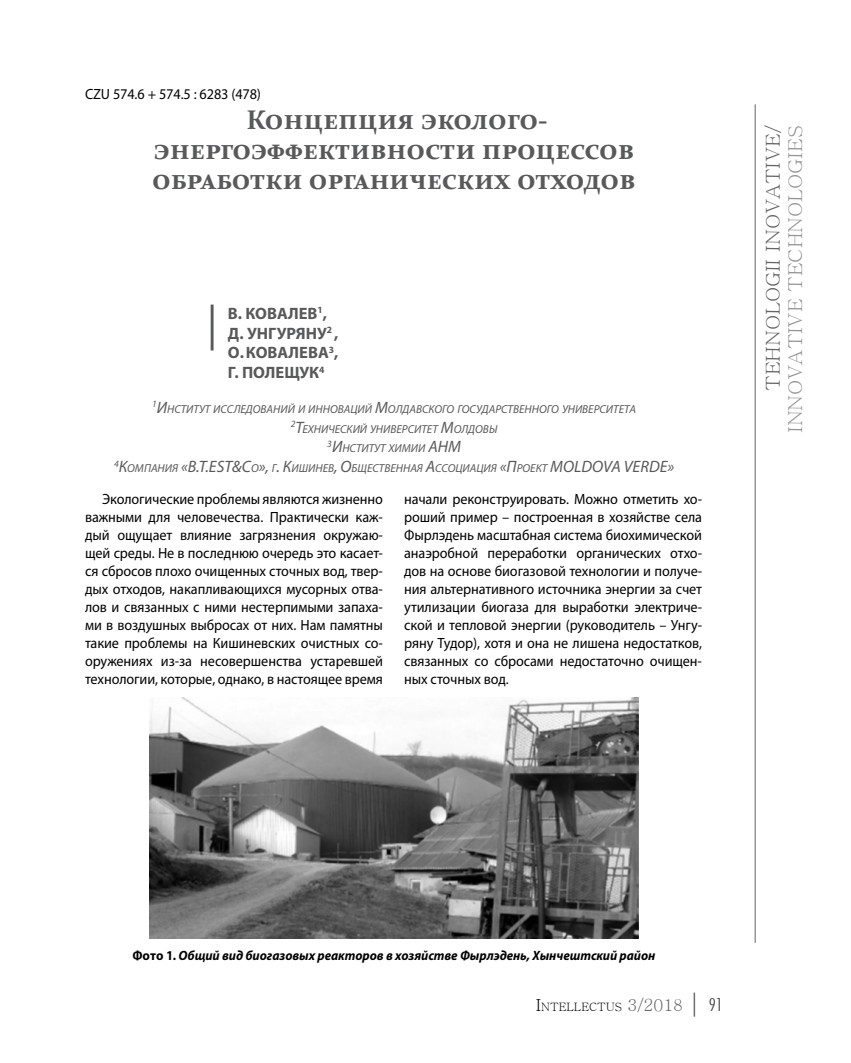
<style>
.page{position:relative;width:851px;height:1063px;background:#fff}
.page>*{position:absolute;margin:0;border:0;box-sizing:border-box;transform-origin:0 0}
.t1{font:italic 45.9px "Myriad Pro";color:#58595b}
.t2{font:700 27px/30px "Constantia";color:#58595b;text-align:center}
.t3{font:19.2px "Batang";color:#939598;scale:1.06 1}
.t4{font:19.2px "Batang";color:#636466;scale:1.06 1}
.t5{font:700 16.5px/19.8px "Myriad Pro";color:#58595b}
.t6{font:italic 16.5px "Myriad Pro";color:#58595b}
.t7{font:14.85px/18px "Myriad Pro";color:#000;text-align:justify;scale:.94 1}
.t8{font:italic 700 13.5px "Myriad Pro";color:#000;scale:.94 1}
.t9{font:italic 11.55px "Myriad Pro";color:#58595b}
.t10{font:11.55px "Batang";color:#000}
.s1{font-size:16.5px}
.s2{font-size:11.55px}
.s3{font-style:normal}
.s4{font-size:16.5px;color:#636466}
.s5{font-family:"Futura AT Light";font-stretch:condensed;font-size:24px;color:#414042}
.s6{font-family:"Futura AT Light";font-stretch:condensed;font-size:18px;color:#414042}
</style>
<div class="page">
<hr style="left:754px;top:104px;width:1px;height:839px;background:#636466">
<img style="left:149px;top:698px;width:489px;height:241px">
<p class="t7" style="left:85px;top:85px;width:189px">CZU 574.6 + 574.5 : 6283 (478)</p>
<h2 class="t2" style="left:152px;top:104px;width:484px">Концепция эколого&shy;энергоэффективности процессов обработки органических отходов</h2>
<h1 class="t1" style="left:206px;top:299px;width:11px">|</h1>
<p class="t5" style="left:228px;top:304px;width:112px">В. КОВАЛЕВ<sup>1</sup>,<br>Д. УНГУРЯНУ<sup>2</sup> ,<br>О.КОВАЛЕВА<sup>3</sup>,<br>Г. ПОЛЕЩУК<sup>4</sup></p>
<p class="t9" style="left:152px;top:403px;width:165px"><sup>1</sup><span class="s1">И</span>нститут исследований и инно</p>
<p class="t9" style="left:338px;top:403px;width:190px">ваций <span class="s1">М</span>олдавского государственно</p>
<p class="t9" style="left:546px;top:403px;width:49px">го универси</p>
<p class="t9" style="left:613px;top:403px;width:24px">тета</p>
<p class="t9" style="left:291px;top:422px;width:31px"><sup>2</sup><span class="s1">Т</span>ехнически</p>
<p class="t9" style="left:360px;top:422px;width:44px">й универси</p>
<p class="t9" style="left:421px;top:422px;width:77px">тет <span class="s1">М</span>олдовы</p>
<p class="t9" style="left:327px;top:442px;width:135px"><sup>3</sup><span class="s1">И</span>нститут химии <span class="s1">АНМ</span></p>
<p class="t9" style="left:114px;top:462px;width:410px"><sup>4</sup><span class="s1">К</span>омпания <span class="s1">«B.T.EST&amp;C</span>o<span class="s1">»,</span> г<span class="s1">. К</span>ишинев<span class="s1">, О</span>бщественная <span class="s1">А</span>ссоциация <span class="s1">«П</span>роек</p>
<p class="t6" style="left:541px;top:458px;width:32px"><span class="s2">т</span> MOLDOVA</p>
<p class="t6" style="left:623px;top:458px;width:10px">VERDE</p>
<p class="t6" style="left:667px;top:458px;width:8px">»</p>
<p class="t7" style="left:85px;top:491px;width:319px;text-indent:17px">Экологические проблемы являются жизненно важными для человечества. Практически каж&shy;дый ощущает влияние загрязнения окружаю&shy;щей среды. Не в последнюю очередь это касает&shy;ся сбросов плохо очищенных сточных вод, твер&shy;дых отходов, накапливающихся мусорных отва&shy;лов и связанных с ними нестерпимыми запаха&shy;ми в воздушных выбросах от них. Нам памятны такие проблемы на Кишиневских очистных со&shy;оружениях из-за несовершенства устаревшей технологии, которые, однако, в настоящее время</p>
<p class="t7" style="left:404px;top:491px;width:319px">начали реконструировать. Можно отметить хо&shy;роший пример – построенная в хозяйстве села Фырлэдень масштабная система биохимической анаэробной переработки органических отхо&shy;дов на основе биогазовой технологии и получе&shy;ния альтернативного источника энергии за счет утилизации биогаза для выработки электриче&shy;ской и тепловой энергии (руководитель – Унгу&shy;ряну Тудор), хотя и она не лишена недостатков, связанных со сбросами недостаточно очищен&shy;ных сточных вод.</p>
<p class="t4" style="left:763px;top:391px;width:252px;rotate:-90deg">tehnologii inovative/</p>
<p class="t3" style="left:785px;top:433px;width:292px;rotate:-90deg">innovative technologies</p>
<p class="t8" style="left:132px;top:948px;width:558px"><span class="s3">Фото 1.</span> Общий вид биогазовых реакторов в хозяйстве Фырлэдень, Хынчештский район</p>
<p class="t10" style="left:535px;top:1001px;width:188px"><span class="s1">I</span>NTELLECTUS <span class="s4">3/2018</span> <span class="s5">|</span> <span class="s6">91</span></p>
</div>
